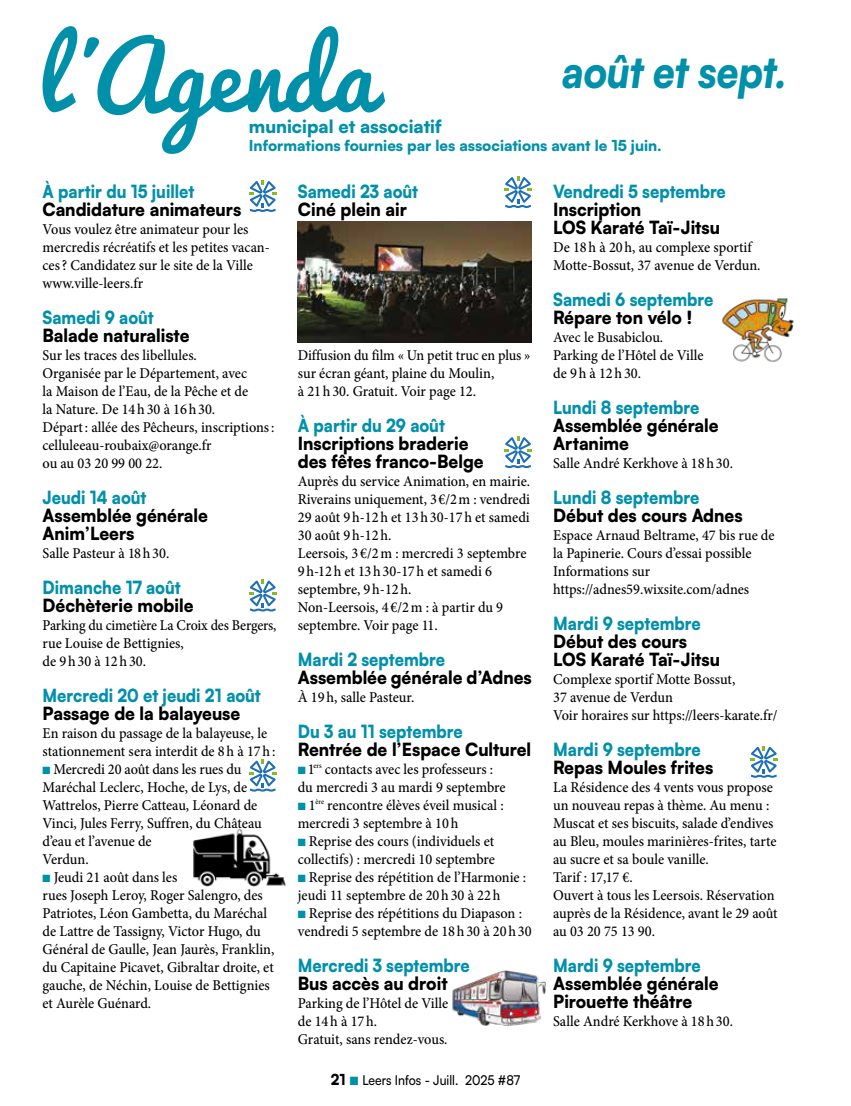
<style>
.page{position:relative;width:851px;height:1106px;background:#fff}
.page>*{position:absolute;margin:0;border:0;box-sizing:border-box;transform-origin:0 0}
.t1{font:italic 900 45px "Satoshi";letter-spacing:-.01em;color:#0090aa;scale:.88 1}
.t2{font:900 18px/18px "Satoshi";color:#000;scale:.95 1}
.t3{font:900 18px "Satoshi";color:#0090aa;scale:.9 1}
.t4{font:900 18px "Satoshi";color:#0090aa}
.t5{font:500 15px/18px "Minion Pro";color:#000;scale:.95 1}
.t6{font:500 15px/18px "Minion Pro";color:#000;scale:.94 1}
.t7{font:500 15px/18px "Minion Pro";color:#000;scale:.93 1}
.t8{font:900 15px "Satoshi";color:#0090aa}
.t9{font:500 13.5px "Satoshi";color:#000;scale:.9 1}
.s1{color:#0090aa}
.s2{font-weight:900;font-size:15px}
</style>
<div class="page">
<svg style="left:249px;top:579px;width:27px;height:32px"></svg>
<img style="left:452px;top:970px;width:94px;height:56px">
<svg style="left:43px;top:26px;width:342px;height:128px"></svg>
<svg style="left:504px;top:176px;width:27px;height:32px"></svg>
<svg style="left:249px;top:759px;width:27px;height:32px"></svg>
<svg style="left:504px;top:436px;width:27px;height:32px"></svg>
<svg style="left:249px;top:180px;width:27px;height:32px"></svg>
<svg style="left:750px;top:746px;width:27px;height:31px"></svg>
<img style="left:193px;top:829px;width:93px;height:58px">
<img style="left:722px;top:298px;width:72px;height:64px">
<img style="left:298px;top:222px;width:233px;height:120px">
<h1 class="t1" style="left:561px;top:37px;width:257px">août et sept.</h1>
<p class="t4" style="left:249px;top:113px;width:194px">municipal et associatif</p>
<p class="t8" style="left:249px;top:134px;width:414px">Informations fournies par les associations avant le 15 juin.</p>
<p class="t3" style="left:43px;top:178px;width:170px">À partir du 15 juillet</p>
<p class="t2" style="left:43px;top:199px;width:211px">Candidature animateurs</p>
<p class="t5" style="left:43px;top:220px;width:241px">Vous voulez être animateur pour les mercredis récréatifs et les petites vacan&shy;ces? Candidatez sur le site de la Ville www.ville-leers.fr</p>
<p class="t3" style="left:43px;top:304px;width:125px">Samedi 9 août</p>
<p class="t2" style="left:43px;top:325px;width:156px">Balade naturaliste</p>
<p class="t5" style="left:43px;top:346px;width:245px">Sur les traces des libellules.<br>Organisée par le Département, avec<br>la Maison de l’Eau, de la Pêche et de<br>la Nature. De 14h30 à 16h30.<br>Départ: allée des Pêcheurs, inscriptions: celluleeau-roubaix@orange.fr<br>ou au 03 20 99 00 22.</p>
<p class="t3" style="left:43px;top:484px;width:117px">Jeudi 14 août</p>
<p class="t2" style="left:43px;top:505px;width:176px">Assemblée générale<br>Anim’Leers</p>
<p class="t5" style="left:43px;top:544px;width:135px">Salle Pasteur à 18h30.</p>
<p class="t3" style="left:43px;top:574px;width:155px">Dimanche 17 août</p>
<p class="t2" style="left:43px;top:595px;width:160px">Déchèterie mobile</p>
<p class="t7" style="left:43px;top:616px;width:253px">Parking du cimetière La Croix des Bergers, rue Louise de Bettignies,<br>de 9h30 à 12h30.</p>
<p class="t3" style="left:43px;top:682px;width:244px">Mercredi 20 et jeudi 21 août</p>
<p class="t2" style="left:43px;top:703px;width:210px">Passage de la balayeuse</p>
<p class="t5" style="left:43px;top:724px;width:246px">En raison du passage de la balayeuse, le stationnement sera interdit de 8h à 17h:</p>
<p class="t5" style="left:43px;top:760px;width:232px"><span class="s1">■</span> Mercredi 20 août dans les rues du<br>Maréchal Leclerc, Hoche, de Lys, de<br>Wattrelos, Pierre Catteau, Léonard de<br>Vinci, Jules Ferry, Suffren, du Château d’eau et l’avenue de<br>Verdun.</p>
<p class="t5" style="left:43px;top:868px;width:245px"><span class="s1">■</span> Jeudi 21 août dans les<br>rues Joseph Leroy, Roger Salengro, des Patriotes, Léon Gambetta, du Maréchal de Lattre de Tassigny, Victor Hugo, du Général de Gaulle, Jean Jaurès, Franklin, du Capitaine Picavet, Gibraltar droite, et gauche, de Néchin, Louise de Bettignies et Aurèle Guénard.</p>
<p class="t3" style="left:298px;top:178px;width:135px">Samedi 23 août</p>
<p class="t2" style="left:298px;top:199px;width:116px">Ciné plein air</p>
<p class="t6" style="left:298px;top:346px;width:249px">Diffusion du film « Un petit truc en plus » sur écran géant, plaine du Moulin,<br>à 21h30. Gratuit. Voir page 12.</p>
<p class="t3" style="left:298px;top:412px;width:165px">À partir du 29 août</p>
<p class="t2" style="left:298px;top:433px;width:197px">Inscriptions braderie des fêtes franco-Belge</p>
<p class="t5" style="left:298px;top:472px;width:246px">Auprès du service Animation, en mairie.<br>Riverains uniquement, 3€/2m : vendredi<br>29 août 9h-12h et 13h30-17h et samedi<br>30 août 9h-12h.<br>Leersois, 3 €/2m : mercredi 3 septembre<br>9h-12h et 13h30-17h et samedi 6 septembre, 9h-12h.<br>Non-Leersois, 4 €/2m : à partir du 9 septembre. Voir page 11.</p>
<p class="t3" style="left:298px;top:646px;width:165px">Mardi 2 septembre</p>
<p class="t2" style="left:298px;top:667px;width:248px">Assemblée générale d’Adnes</p>
<p class="t5" style="left:298px;top:688px;width:124px">À 19h, salle Pasteur.</p>
<p class="t3" style="left:298px;top:718px;width:185px">Du 3 au 11 septembre</p>
<p class="t2" style="left:298px;top:739px;width:247px">Rentrée de l’Espace Culturel</p>
<p class="t5" style="left:298px;top:760px;width:220px"><span class="s1">■</span> 1<sup>ers</sup> contacts avec les professeurs : du mercredi 3 au mardi 9 septembre</p>
<p class="t5" style="left:298px;top:796px;width:218px"><span class="s1">■</span> 1<sup>ère</sup> rencontre élèves éveil musical : mercredi 3 septembre à 10h</p>
<p class="t5" style="left:298px;top:832px;width:209px"><span class="s1">■</span> Reprise des cours (individuels et collectifs) : mercredi 10 septembre</p>
<p class="t5" style="left:298px;top:868px;width:242px"><span class="s1">■</span> Reprise des répétition de l’Harmonie : jeudi 11 septembre de 20h30 à 22h</p>
<p class="t5" style="left:298px;top:904px;width:247px"><span class="s1">■</span> Reprise des répétitions du Diapason : vendredi 5 septembre de 18h30 à 20h30</p>
<p class="t3" style="left:298px;top:952px;width:193px">Mercredi 3 septembre</p>
<p class="t2" style="left:298px;top:973px;width:159px">Bus accès au droit</p>
<p class="t5" style="left:298px;top:994px;width:160px">Parking de l’Hôtel de Ville de 14h à 17h.<br>Gratuit, sans rendez-vous.</p>
<p class="t9" style="left:331px;top:1070px;width:212px"><span class="s2">21</span> <span class="s1">■</span> Leers Infos - Juill. 2025 #87</p>
<p class="t3" style="left:553px;top:178px;width:193px">Vendredi 5 septembre</p>
<p class="t2" style="left:553px;top:199px;width:177px">Inscription<br>LOS Karaté Taï-Jitsu</p>
<p class="t5" style="left:553px;top:238px;width:220px">De 18h à 20h, au complexe sportif<br>Motte-Bossut, 37 avenue de Verdun.</p>
<p class="t3" style="left:553px;top:286px;width:180px">Samedi 6 septembre</p>
<p class="t2" style="left:553px;top:307px;width:148px">Répare ton vélo !</p>
<p class="t5" style="left:553px;top:328px;width:160px">Avec le Busabiclou.<br>Parking de l’Hôtel de Ville de 9h à 12h30.</p>
<p class="t3" style="left:553px;top:394px;width:164px">Lundi 8 septembre</p>
<p class="t2" style="left:553px;top:415px;width:176px">Assemblée générale<br>Artanime</p>
<p class="t5" style="left:553px;top:454px;width:191px">Salle André Kerkhove à 18h30.</p>
<p class="t3" style="left:553px;top:484px;width:164px">Lundi 8 septembre</p>
<p class="t2" style="left:553px;top:505px;width:201px">Début des cours Adnes</p>
<p class="t5" style="left:553px;top:526px;width:234px">Espace Arnaud Beltrame, 47 bis rue de la Papinerie. Cours d’essai possible<br>Informations sur https://adnes59.wixsite.com/adnes</p>
<p class="t3" style="left:553px;top:610px;width:166px">Mardi 9 septembre</p>
<p class="t2" style="left:553px;top:631px;width:177px">Début des cours<br>LOS Karaté Taï-Jitsu</p>
<p class="t5" style="left:553px;top:670px;width:238px">Complexe sportif Motte Bossut,<br>37 avenue de Verdun<br>Voir horaires sur https://leers-karate.fr/</p>
<p class="t3" style="left:553px;top:736px;width:166px">Mardi 9 septembre</p>
<p class="t2" style="left:553px;top:757px;width:170px">Repas Moules frites</p>
<p class="t5" style="left:553px;top:778px;width:238px">La Résidence des 4 vents vous propose un nouveau repas à thème. Au menu :<br>Muscat et ses biscuits, salade d’endives au Bleu, moules marinières-frites, tarte au sucre et sa boule vanille.<br>Tarif : 17,17 €.<br>Ouvert à tous les Leersois. Réservation auprès de la Résidence, avant le 29 août au 03 20 75 13 90.</p>
<p class="t3" style="left:553px;top:952px;width:166px">Mardi 9 septembre</p>
<p class="t2" style="left:553px;top:973px;width:176px">Assemblée générale<br>Pirouette théâtre</p>
<p class="t5" style="left:553px;top:1012px;width:191px">Salle André Kerkhove à 18h30.</p>
</div>
